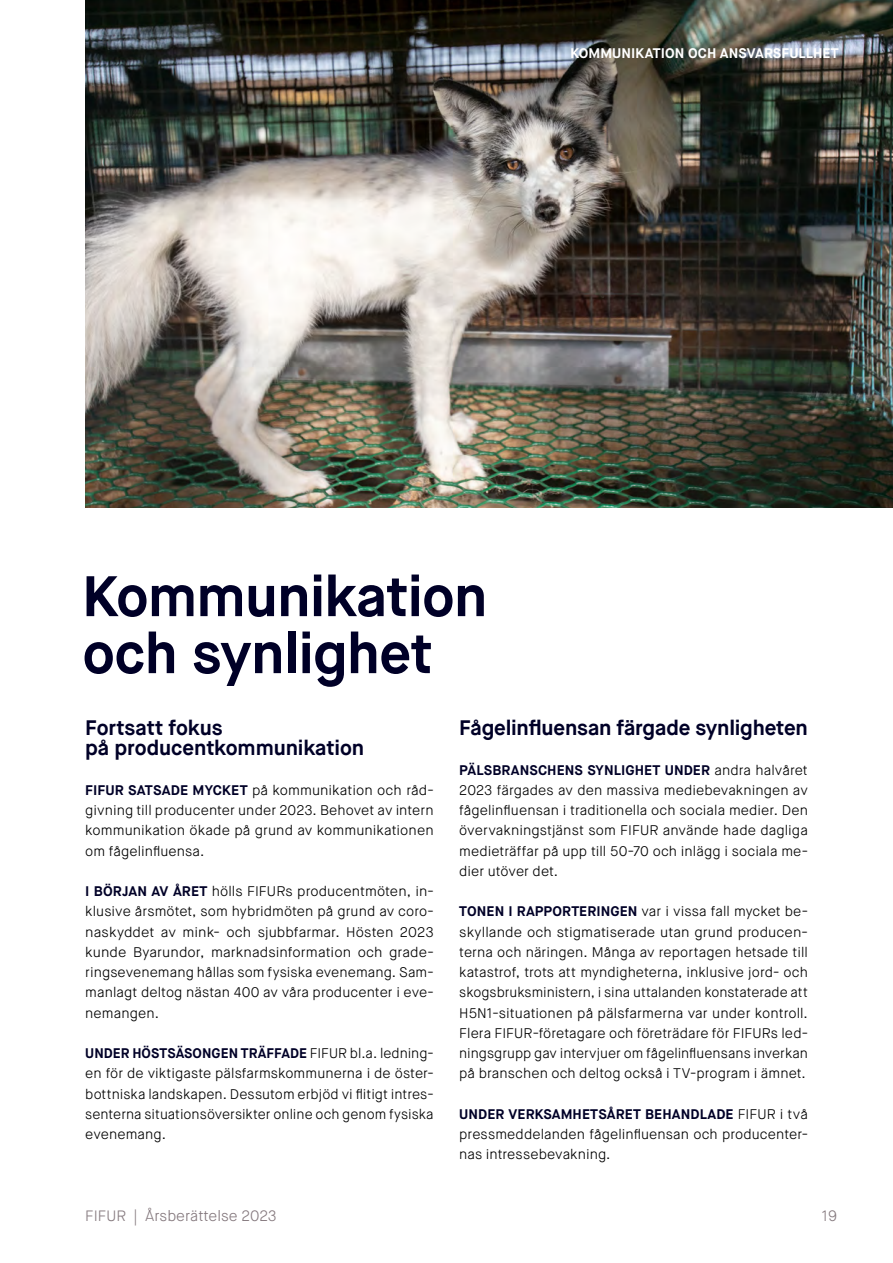
<style>
.page{position:relative;width:893px;height:1263px;background:#fff}
.page>*{position:absolute;margin:0;border:0;box-sizing:border-box;transform-origin:0 0}
.H1_Otsikko_SE{font:700 57px/57px "Maison Neue";letter-spacing:-.015em;color:#000027}
.H2_Väliotsikko_SE{font:700 21px/20.2px "Maison Neue";letter-spacing:-.01em;color:#000027}
.t1{font:300 15px "Maison Neue";color:#84787d}
.P_Leipis_anfangi_SE{font:300 13.95px/20.2px "Maison Neue";letter-spacing:.005em;color:#000;text-align:justify}
.P_Leipis_Maison_10_pt_SE{font:700 13.95px "Maison Neue";letter-spacing:.005em;color:#fff}
.s1{font-weight:700;color:#000027}
</style>
<div class="page">
<img style="left:86px;top:0;width:807px;height:507px">
<p class="P_Leipis_Maison_10_pt_SE" style="left:570px;top:44px;width:270px">KOMMUNIKATION OCH ANSVARSFULLHET</p>
<h1 class="H1_Otsikko_SE" style="left:83px;top:568px;width:406px">Kommunikation och synlighet</h1>
<h2 class="H2_Väliotsikko_SE" style="left:85px;top:718px;width:280px">Fortsatt fokus<br>på producentkommunikation</h2>
<p class="P_Leipis_anfangi_SE" style="left:85px;top:780px;width:350px"><span class="s1">FIFUR SATSADE MYCKET</span> på kommunikation och råd&shy;givning till producenter under 2023. Behovet av intern kommunikation ökade på grund av kommunikationen om fågelinfluensa.</p>
<p class="P_Leipis_anfangi_SE" style="left:85px;top:881px;width:350px"><span class="s1">I BÖRJAN AV ÅRET</span> hölls FIFURs producentmöten, in&shy;klusive årsmötet, som hybridmöten på grund av coro&shy;naskyddet av mink- och sjubbfarmar. Hösten 2023 kunde Byarundor, marknadsinformation och grade&shy;ringsevenemang hållas som fysiska evenemang. Sam&shy;manlagt deltog nästan 400 av våra producenter i eve&shy;nemangen.</p>
<p class="P_Leipis_anfangi_SE" style="left:85px;top:1043px;width:350px"><span class="s1">UNDER HÖSTSÄSONGEN TRÄFFADE</span> FIFUR bl.a. ledning&shy;en för de viktigaste pälsfarmskommunerna i de öster&shy;bottniska landskapen. Dessutom erbjöd vi flitigt intres&shy;senterna situationsöversikter online och genom fysiska evenemang.</p>
<h2 class="H2_Väliotsikko_SE" style="left:459px;top:718px;width:350px">Fågelinfluensan färgade synligheten</h2>
<p class="P_Leipis_anfangi_SE" style="left:459px;top:760px;width:350px"><span class="s1">PÄLSBRANSCHENS SYNLIGHET UNDER</span> andra halvåret 2023 färgades av den massiva mediebevakningen av fågelinfluensan i traditionella och sociala medier. Den övervakningstjänst som FIFUR använde hade dagliga medieträffar på upp till 50-70 och inlägg i sociala me&shy;dier utöver det.</p>
<p class="P_Leipis_anfangi_SE" style="left:459px;top:901px;width:350px"><span class="s1">TONEN I RAPPORTERINGEN</span> var i vissa fall mycket be&shy;skyllande och stigmatiserade utan grund producen&shy;terna och näringen. Många av reportagen hetsade till katastrof, trots att myndigheterna, inklusive jord- och skogsbruksministern, i sina uttalanden konstaterade att H5N1-situationen på pälsfarmerna var under kontroll.<br>Flera FIFUR-företagare och företrädare för FIFURs led&shy;ningsgrupp gav intervjuer om fågelinfluensans inverkan på branschen och deltog också i TV-program i ämnet.</p>
<p class="P_Leipis_anfangi_SE" style="left:459px;top:1104px;width:350px"><span class="s1">UNDER VERKSAMHETSÅRET BEHANDLADE</span> FIFUR i två pressmeddelanden fågelinfluensan och producenter&shy;nas intressebevakning.</p>
<p class="t1" style="left:85px;top:1206px;width:193px">FIFUR | Årsberättelse 2023</p>
<p class="t1" style="left:821px;top:1206px;width:17px">19</p>
</div>
